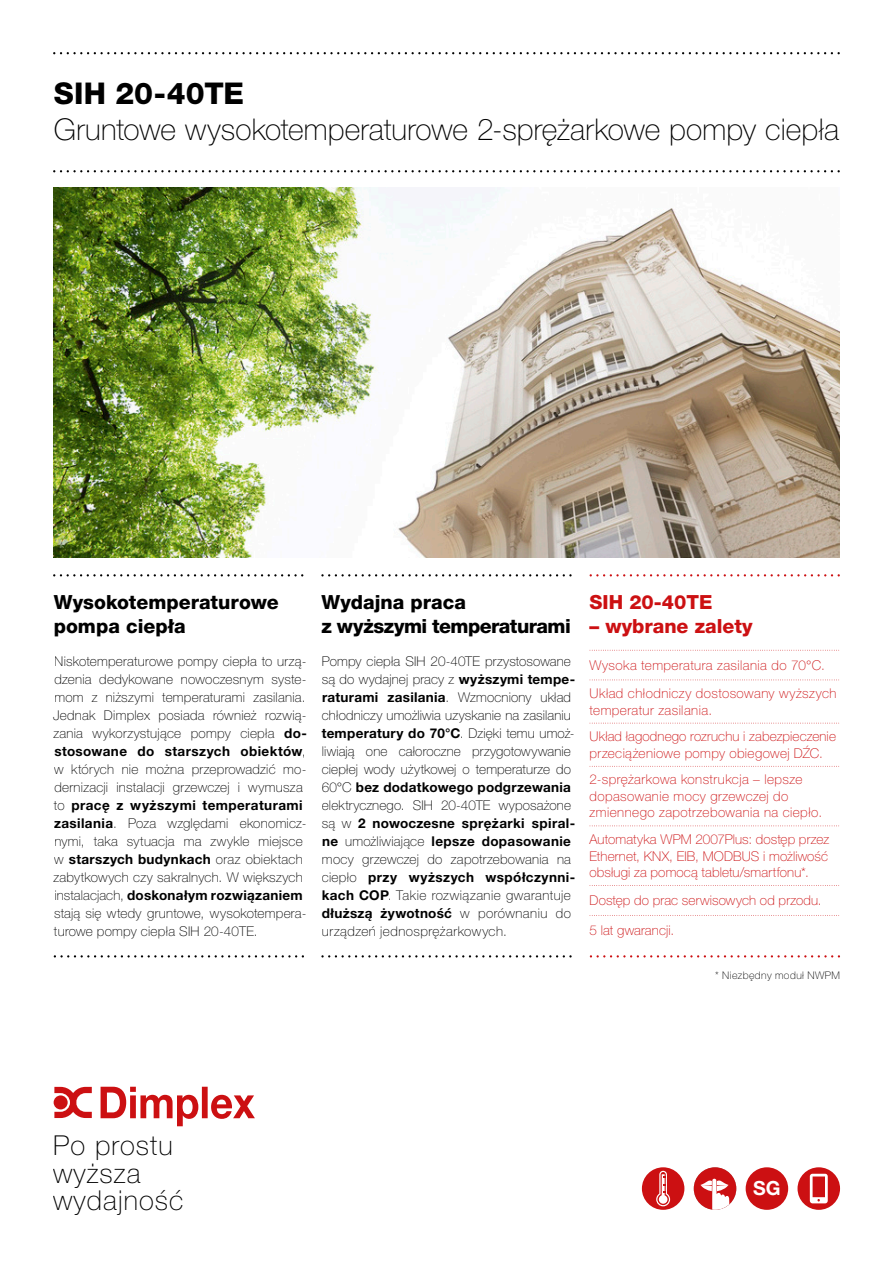
<style>
.page{position:relative;width:893px;height:1263px;background:#fff}
.page>*{position:absolute;margin:0;border:0;box-sizing:border-box;transform-origin:0 0}
.t1{font:100 30px "Helvetica Neue LT Pro";color:#000}
.t2{font:800 30px "Helvetica Neue LT Pro";color:#000}
.t3{font:100 27.45px/27.3px "Helvetica Neue LT Pro";letter-spacing:.04em;color:#000}
.t4{font:800 19.5px/23.4px "Helvetica Neue LT Pro";letter-spacing:-.025em;color:#000}
.t5{font:800 19.5px/23.4px "Helvetica Neue LT Pro";color:#000}
.t6{font:800 19.5px "Helvetica Neue LT Pro";color:#cc1012}
.t7{font:700 19.5px "Helvetica Neue LT Pro";color:#fff}
.t8{font:100 13.5px/18px "Helvetica Neue LT Pro";letter-spacing:.015em;color:#000}
.t9{font:100 13.5px/16.5px "Helvetica Neue LT Pro";letter-spacing:.025em;color:#cc1012}
.t10{font:100 13.5px "Helvetica Neue LT Pro";letter-spacing:.005em;color:#cc1012}
.t11{font:100 10.5px "Helvetica Neue LT Pro";letter-spacing:.045em;color:#000}
.s1{font-weight:700}
</style>
<div class="page">
<img style="left:54px;top:188px;width:786px;height:370px">
<svg style="left:101px;top:1087px;width:154px;height:39px"></svg>
<svg style="left:54px;top:1087px;width:38px;height:31px"></svg>
<svg style="left:53px;top:52px;width:787px;height:2px"></svg>
<svg style="left:53px;top:170px;width:787px;height:2px"></svg>
<svg style="left:590px;top:574px;width:250px;height:2px"></svg>
<svg style="left:321px;top:574px;width:251px;height:2px"></svg>
<svg style="left:53px;top:574px;width:250px;height:2px"></svg>
<svg style="left:590px;top:650px;width:249px;height:1px"></svg>
<svg style="left:590px;top:679px;width:249px;height:1px"></svg>
<svg style="left:590px;top:723px;width:249px;height:1px"></svg>
<svg style="left:590px;top:766px;width:249px;height:1px"></svg>
<svg style="left:590px;top:825px;width:249px;height:1px"></svg>
<svg style="left:590px;top:885px;width:249px;height:1px"></svg>
<svg style="left:590px;top:915px;width:249px;height:1px"></svg>
<svg style="left:321px;top:955px;width:251px;height:2px"></svg>
<svg style="left:54px;top:955px;width:250px;height:2px"></svg>
<div style="left:746px;top:1167px;width:42px;height:43px;background:#cc1012;border-radius:50%"></div>
<div style="left:694px;top:1167px;width:42px;height:43px;background:#cc1012;border-radius:50%"></div>
<svg style="left:700px;top:1179px;width:29px;height:31px"></svg>
<div style="left:797px;top:1167px;width:43px;height:43px;background:#cc1012;border-radius:50%"></div>
<svg style="left:810px;top:1174px;width:18px;height:29px"></svg>
<svg style="left:590px;top:955px;width:250px;height:2px"></svg>
<div style="left:642px;top:1167px;width:42px;height:43px;background:#cc1012;border-radius:50%"></div>
<svg style="left:656px;top:1171px;width:14px;height:35px"></svg>
<h1 class="t2" style="left:54px;top:76px;width:192px">SIH 20-40TE</h1>
<h1 class="t1" style="left:54px;top:113px;width:787px">Gruntowe wysokotemperaturowe 2-sprężarkowe pompy ciepła</h1>
<h3 class="t5" style="left:54px;top:591px;width:226px">Wysokotemperaturowe pompa ciepła</h3>
<p class="t8" style="left:53px;top:652px;width:255px">Niskotemperaturowe pompy ciepła to urzą&shy;dzenia dedykowane nowoczesnym syste&shy;mom z niższymi temperaturami zasilania.<br>Jednak Dimplex posiada również rozwią&shy;zania wykorzystujące pompy ciepła <span class="s1">do&shy;stosowane do starszych obiektów</span>, w których nie można przeprowadzić mo&shy;dernizacji instalacji grzewczej i wymusza to <span class="s1">pracę z wyższymi temperaturami zasilania</span>. Poza względami ekonomicz&shy;nymi, taka sytuacja ma zwykle miejsce w <span class="s1">starszych budynkach</span> oraz obiektach zabytkowych czy sakralnych. W większych instalacjach, <span class="s1">doskonałym rozwiązaniem </span>stają się wtedy gruntowe, wysokotempera&shy;turowe pompy ciepła SIH 20-40TE.</p>
<h3 class="t4" style="left:321px;top:591px;width:251px">Wydajna praca<br>z wyższymi temperaturami</h3>
<p class="t8" style="left:322px;top:652px;width:255px">Pompy ciepła SIH 20-40TE przystosowane są do wydajnej pracy z <span class="s1">wyższymi tempe&shy;raturami zasilania</span>. Wzmocniony układ chłodniczy umożliwia uzyskanie na zasilaniu <span class="s1">temperatury do 70°C</span>. Dzięki temu umoż&shy;liwiają one całoroczne przygotowywanie ciepłej wody użytkowej o temperaturze do 60°C <span class="s1">bez dodatkowego podgrzewania </span>elektrycznego. SIH 20-40TE wyposażone są w <span class="s1">2 nowoczesne sprężarki spiral&shy;ne</span> umożliwiające <span class="s1">lepsze dopasowanie </span>mocy grzewczej do zapotrzebowania na ciepło <span class="s1">przy wyższych współczynni&shy;kach COP</span>. Takie rozwiązanie gwarantuje <span class="s1">dłuższą żywotność</span> w porównaniu do urządzeń jednosprężarkowych.</p>
<h3 class="t6" style="left:590px;top:591px;width:124px">SIH 20-40TE</h3>
<h3 class="t6" style="left:590px;top:614px;width:164px">– wybrane zalety</h3>
<p class="t9" style="left:590px;top:651px;width:249px;line-height:28.2px">Wysoka temperatura zasilania do 70°C.<br>Układ chłodniczy dostosowany wyższych</p>
<p class="t9" style="left:590px;top:696px;width:248px;line-height:26.7px">temperatur zasilania.<br>Układ łagodnego rozruchu i zabezpieczenie</p>
<p class="t9" style="left:590px;top:739px;width:235px;line-height:26.7px">przeciążeniowe pompy obiegowej DŹC.<br>2-sprężarkowa konstrukcja – lepsze</p>
<p class="t9" style="left:590px;top:788px;width:234px">dopasowanie mocy grzewczej do zmiennego zapotrzebowania na ciepło.</p>
<p class="t9" style="left:590px;top:831px;width:241px;text-align:justify">Automatyka WPM 2007Plus: dostęp przez Ethernet, KNX, EIB, MODBUS i możliwość obsługi za pomocą tabletu/smartfonu*.</p>
<p class="t10" style="left:590px;top:893px;width:234px">Dostęp do prac serwisowych od przodu.</p>
<p class="t10" style="left:590px;top:922px;width:86px">5 lat gwarancji.</p>
<p class="t11" style="left:715px;top:969px;width:126px">* Niezbędny moduł NWPM</p>
<h2 class="t3" style="left:53px;top:1132px;width:132px">Po prostu wyższa wydajność</h2>
<h3 class="t7" style="left:753px;top:1176px;width:29px">SG</h3>
</div>
